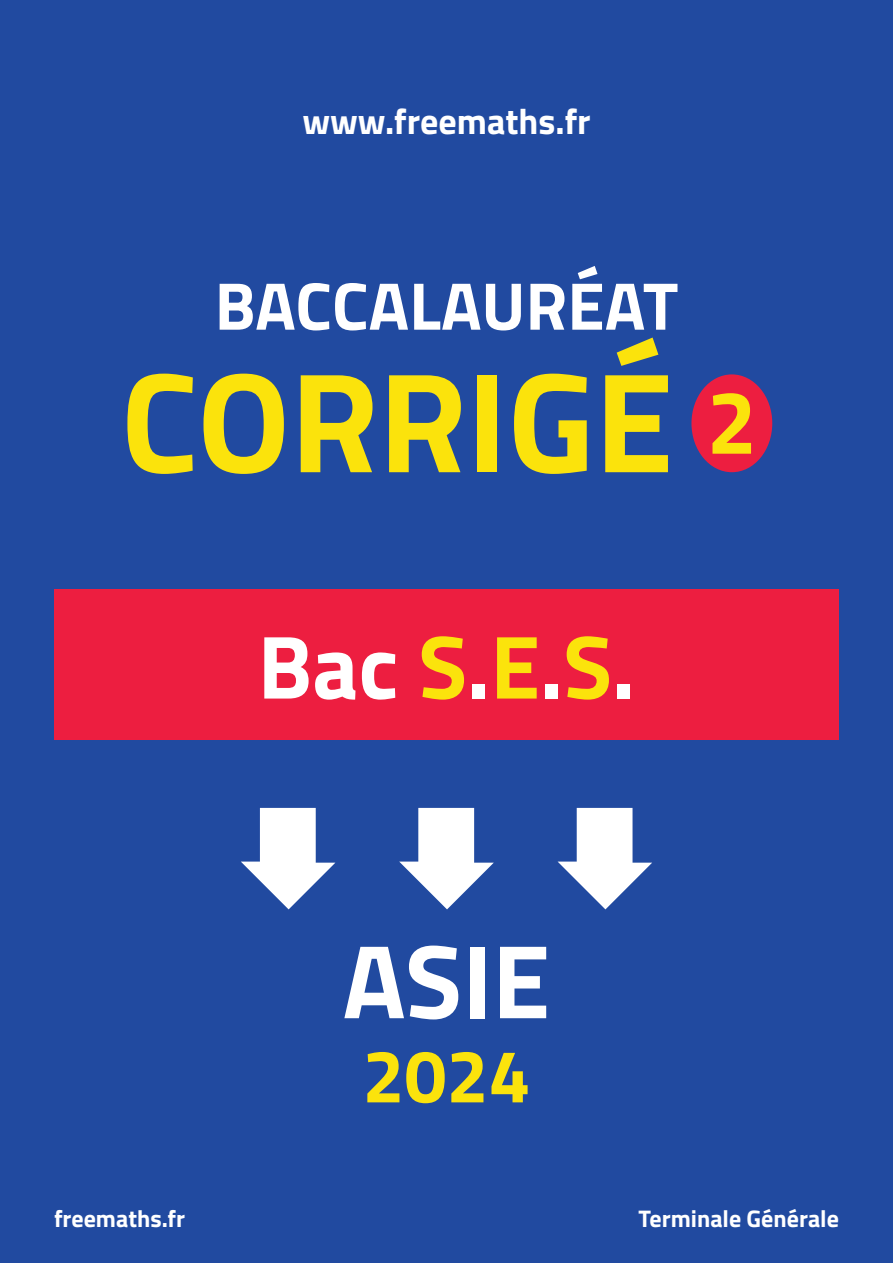
<style>
.page{position:relative;width:893px;height:1263px;background:#214aa0}
.page>*{position:absolute;margin:0;border:0;box-sizing:border-box;transform-origin:0 0}
.t1{font:700 142.5px "Titillium";color:#fbe30c}
.t2{font:700 105px "Titillium";color:#fff}
.t3{font:700 90px "Titillium";color:#fff}
.t4{font:700 75px "Titillium";color:#fbe30c}
.t5{font:700 67.5px "Titillium";color:#fff}
.t6{font:700 36px "Titillium";color:#fff}
.t7{font:700 24px "Titillium";color:#fff}
.s1{font-size:90px}
.s2{color:#fbe30c}
</style>
<div class="page">
<div style="left:691px;top:374px;width:81px;height:98px;background:#ed1e40;border-radius:50%"></div>
<svg style="left:241px;top:808px;width:94px;height:101px"></svg>
<svg style="left:399px;top:808px;width:95px;height:101px"></svg>
<svg style="left:558px;top:808px;width:94px;height:101px"></svg>
<div style="left:54px;top:589px;width:785px;height:151px;background:#ed1e40"></div>
<h3 class="t6" style="left:302px;top:94px;width:290px">www.freemaths.fr</h3>
<h3 class="t5" style="left:215px;top:254px;width:465px">BACCALAURÉAT</h3>
<h1 class="t1" style="left:121px;top:313px;width:638px">CORRIGÉ <span class="s1">2</span></h1>
<h3 class="t3" style="left:258px;top:598px;width:379px">Bac <span class="s2">S</span>.<span class="s2">E</span>.<span class="s2">S</span>.</h3>
<p class="t2" style="left:343px;top:901px;width:209px">ASIE</p>
<h3 class="t4" style="left:362px;top:1019px;width:169px">2024</h3>
<p class="t7" style="left:54px;top:1200px;width:133px">freemaths.fr</p>
<p class="t7" style="left:639px;top:1200px;width:202px">Terminale Générale</p>
</div>
